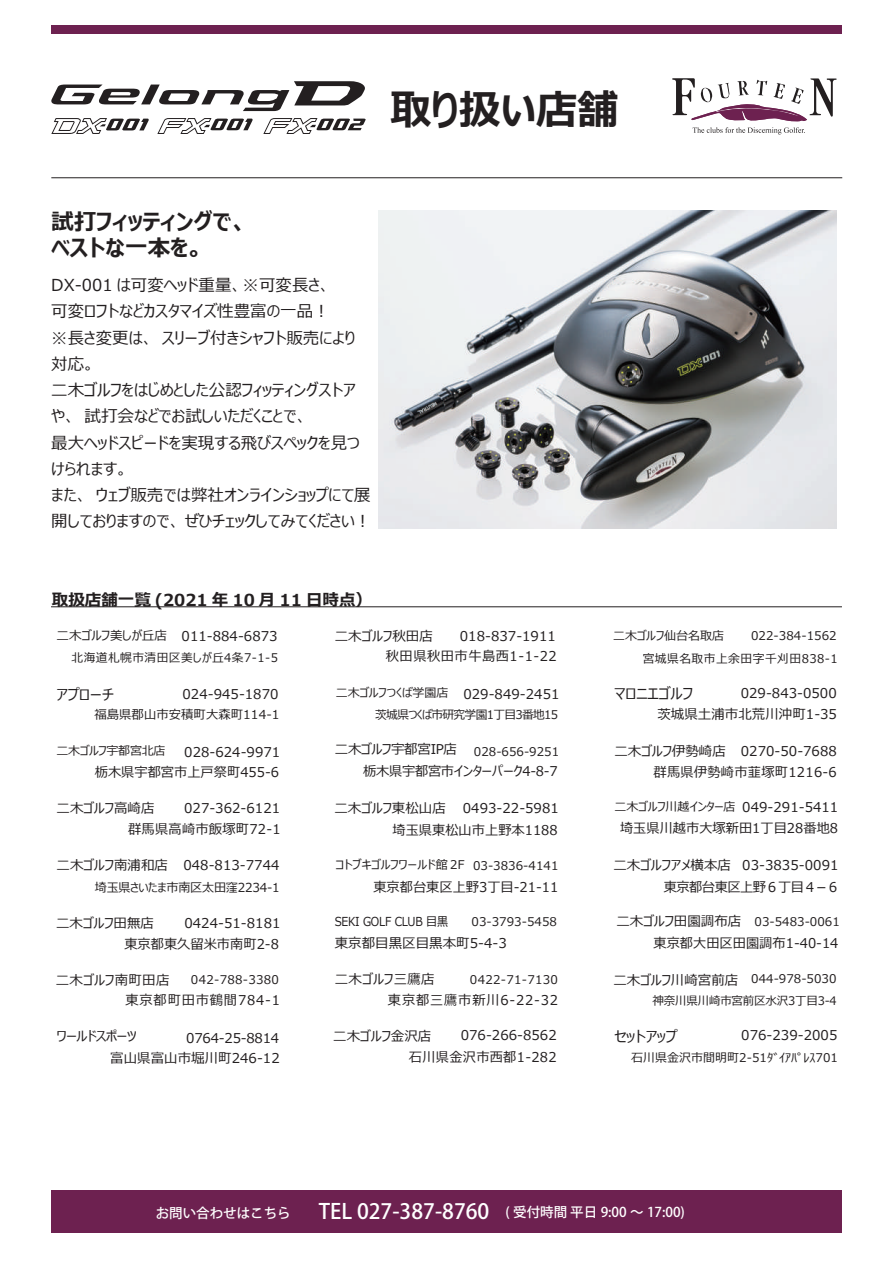
<style>
.page{position:relative;width:893px;height:1263px;background:#fff}
.page>*{position:absolute;margin:0;border:0;box-sizing:border-box;transform-origin:0 0}
.t1{font:700 41.25px "Meiryo UI";color:#231f20}
.t2{font:700 22.5px/26.2px "Meiryo UI";color:#231f20}
.t3{font:16.5px/26.2px "Meiryo UI";color:#231f20}
.t4{font:700 16.5px "Meiryo UI";color:#231f20}
.t5{font:15px "Meiryo UI";color:#231f20}
.t6{font:13.5px/21.3px "Meiryo UI";color:#231f20}
.t7{font:13.5px/21px "Meiryo UI";letter-spacing:.02em;color:#231f20}
.t8{font:13.5px/20.7px "Meiryo UI";letter-spacing:.06em;color:#231f20}
.t9{font:500 13.5px "Koz Go Pro";color:#fff}
.t10{font:13.5px/21.6px "Meiryo UI";letter-spacing:-.04em;color:#231f20}
.t11{font:13.5px/21.5px "Meiryo UI";letter-spacing:-.02em;color:#231f20}
.t12{font:13.5px/20.1px "Meiryo UI";letter-spacing:.04em;color:#231f20}
.t13{font:12.6px "Meiryo UI";color:#231f20}
.t14{font:12.45px "Meiryo UI";letter-spacing:-.02em;color:#231f20}
.t15{font:12.45px "Meiryo UI";color:#231f20}
.t16{font:12.45px "Meiryo UI";letter-spacing:-.02em;color:#231f20;scale:.89 1}
.t17{font:12px "Meiryo UI";letter-spacing:.005em;color:#231f20}
.t18{font:12px/23.1px "Meiryo UI";letter-spacing:.04em;color:#231f20}
.t19{font:12px/22px "Meiryo UI";letter-spacing:-.06em;color:#231f20}
.t20{font:12px "Meiryo UI";letter-spacing:.025em;color:#231f20}
.t21{font:12px "Meiryo UI";letter-spacing:-.02em;color:#231f20}
.t22{font:11.7px "Meiryo UI";letter-spacing:-.02em;color:#231f20}
.s1{font-size:21px}
</style>
<div class="page">
<div style="left:51px;top:25px;width:791px;height:9px;background:#6d2150"></div>
<hr style="left:51px;top:177px;width:791px;height:1px;background:#231f20">
<svg style="left:672px;top:78px;width:165px;height:56px"></svg>
<div style="left:51px;top:1190px;width:791px;height:43px;background:#6d2150"></div>
<hr style="left:51px;top:606px;width:791px;height:1px;background:#231f20">
<svg style="left:51px;top:118px;width:98px;height:16px"></svg>
<svg style="left:157px;top:118px;width:96px;height:16px"></svg>
<svg style="left:263px;top:118px;width:103px;height:16px"></svg>
<svg style="left:51px;top:81px;width:314px;height:30px"></svg>
<img style="left:379px;top:210px;width:458px;height:318px">
<h1 class="t1" style="left:390px;top:81px;width:230px">取り扱い店舗</h1>
<h2 class="t2" style="left:51px;top:209px;width:198px">試打フィッティングで、ベストな一本を。</h2>
<p class="t3" style="left:51px;top:273px;width:321px">DX-001 は可変ヘッド重量、※可変長さ、<br>可変ロフトなどカスタマイズ性豊富の一品︕<br>※長さ変更は、スリーブ付きシャフト販売により対応。<br>二木ゴルフをはじめとした公認フィッティングストアや、試打会などでお試しいただくことで、<br>最大ヘッドスピードを実現する飛びスペックを見つけられます。<br>また、ウェブ販売では弊社オンラインショップにて展開しておりますので、ぜひチェックしてみてください︕</p>
<p class="t4" style="left:52px;top:588px;width:322px">取扱店舗一覧 (2021 年 10 月 11 日時点）</p>
<p class="t6" style="left:182px;top:626px;width:98px">011-884-6873</p>
<p class="t18" style="left:643px;top:624px;width:197px;text-indent:-30px">二木ゴルフ仙台名取店<br>宮城県名取市上余田字千刈田838-1</p>
<p class="t12" style="left:386px;top:627px;width:172px;text-indent:-51px">二木ゴルフ秋田店<br>秋田県秋田市牛島西1-1-22</p>
<p class="t13" style="left:57px;top:627px;width:112px">二木ゴルフ美しが丘店</p>
<p class="t6" style="left:460px;top:626px;width:98px">018-837-1911</p>
<p class="t18" style="left:72px;top:647px;width:208px">北海道札幌市清田区美しが丘4条7-1-5</p>
<p class="t17" style="left:751px;top:627px;width:87px">022-384-1562</p>
<p class="t5" style="left:614px;top:683px;width:80px">マロニエゴルフ</p>
<p class="t6" style="left:657px;top:704px;width:181px">茨城県土浦市北荒川沖町1-35</p>
<p class="t19" style="left:375px;top:682px;width:184px;text-indent:-39px">二木ゴルフつくば学園店<br>茨城県つくば市研究学園1丁目3番地15</p>
<p class="t5" style="left:57px;top:684px;width:59px">アプローチ</p>
<p class="t6" style="left:741px;top:683px;width:98px">029-843-0500</p>
<p class="t15" style="left:94px;top:705px;width:187px">福島県郡山市安積町大森町114-1</p>
<p class="t6" style="left:182px;top:684px;width:98px">024-945-1870</p>
<p class="t6" style="left:463px;top:684px;width:98px">029-849-2451</p>
<p class="t21" style="left:57px;top:742px;width:110px">二木ゴルフ宇都宮北店</p>
<p class="t6" style="left:184px;top:742px;width:98px">028-624-9971</p>
<p class="t6" style="left:95px;top:762px;width:186px">栃木県宇都宮市上戸祭町455-6</p>
<p class="t11" style="left:363px;top:739px;width:196px;text-indent:-28px">二木ゴルフ宇都宮IP店<br>栃木県宇都宮市インターパーク4-8-7</p>
<p class="t17" style="left:474px;top:743px;width:87px">028-656-9251</p>
<p class="t7" style="left:653px;top:741px;width:185px;text-indent:-39px">二木ゴルフ伊勢崎店<br>群馬県伊勢崎市韮塚町1216-6</p>
<p class="t6" style="left:741px;top:741px;width:98px">0270-50-7688</p>
<p class="t7" style="left:128px;top:798px;width:154px;text-indent:-72px">二木ゴルフ高崎店<br>群馬県高崎市飯塚町72-1</p>
<p class="t6" style="left:184px;top:798px;width:98px">027-362-6121</p>
<p class="t6" style="left:393px;top:798px;width:167px;text-indent:-58px">二木ゴルフ東松山店<br>埼玉県東松山市上野本1188</p>
<p class="t6" style="left:463px;top:798px;width:98px">0493-22-5981</p>
<p class="t17" style="left:614px;top:798px;width:122px">二木ゴルフ川越インター店</p>
<p class="t6" style="left:620px;top:818px;width:220px">埼玉県川越市大塚新田1丁目28番地8</p>
<p class="t6" style="left:742px;top:797px;width:98px">049-291-5411</p>
<p class="t17" style="left:336px;top:856px;width:133px">コトブキゴルフワールド館２Ｆ</p>
<p class="t6" style="left:373px;top:877px;width:186px">東京都台東区上野3丁目-21-11</p>
<p class="t6" style="left:57px;top:856px;width:113px">二木ゴルフ南浦和店</p>
<p class="t17" style="left:473px;top:857px;width:87px">03-3836-4141</p>
<p class="t14" style="left:95px;top:878px;width:186px">埼玉県さいたま市南区太田窪2234-1</p>
<p class="t6" style="left:183px;top:855px;width:98px">048-813-7744</p>
<p class="t10" style="left:664px;top:855px;width:177px;text-indent:-50px">二木ゴルフアメ横本店<br>東京都台東区上野６丁目４−６</p>
<p class="t6" style="left:742px;top:855px;width:98px">03-3835-0091</p>
<p class="t6" style="left:124px;top:913px;width:156px;text-indent:-68px">二木ゴルフ田無店<br>東京都東久留米市南町2-8</p>
<p class="t6" style="left:184px;top:913px;width:98px">0424-51-8181</p>
<p class="t16" style="left:335px;top:912px;width:129px">SEKI GOLF CLUB 目黒</p>
<p class="t6" style="left:335px;top:933px;width:173px">東京都目黒区目黒本町5-4-3</p>
<p class="t17" style="left:472px;top:913px;width:87px">03-3793-5458</p>
<p class="t6" style="left:653px;top:911px;width:186px;line-height:22px;text-indent:-37px">二木ゴルフ田園調布店<br>東京都大田区田園調布1-40-14</p>
<p class="t17" style="left:754px;top:913px;width:87px">03-5483-0061</p>
<p class="t20" style="left:191px;top:971px;width:90px">042-788-3380</p>
<p class="t8" style="left:388px;top:970px;width:172px;text-indent:-53px">二木ゴルフ三鷹店<br>東京都三鷹市新川6-22-32</p>
<p class="t8" style="left:125px;top:970px;width:156px;text-indent:-70px">二木ゴルフ南町田店<br>東京都町田市鶴間784-1</p>
<p class="t20" style="left:470px;top:971px;width:90px">0422-71-7130</p>
<p class="t6" style="left:613px;top:970px;width:127px">二木ゴルフ川崎宮前店</p>
<p class="t22" style="left:652px;top:992px;width:186px">神奈川県川崎市宮前区水沢3丁目3-4</p>
<p class="t17" style="left:751px;top:970px;width:87px">044-978-5030</p>
<p class="t5" style="left:614px;top:1026px;width:64px">セットアップ</p>
<p class="t17" style="left:631px;top:1049px;width:208px">石川県金沢市間明町2-51ﾀﾞｲｱﾊﾟﾚｽ701</p>
<p class="t10" style="left:57px;top:1026px;width:82px">ワールドスポーツ</p>
<p class="t6" style="left:741px;top:1025px;width:98px">076-239-2005</p>
<p class="t6" style="left:110px;top:1048px;width:171px">富山県富山市堀川町246-12</p>
<p class="t7" style="left:409px;top:1027px;width:149px;text-indent:-76px">二木ゴルフ金沢店<br>石川県金沢市西都1-282</p>
<p class="t6" style="left:461px;top:1025px;width:98px">076-266-8562</p>
<p class="t6" style="left:186px;top:1028px;width:95px">0764-25-8814</p>
<p class="t9" style="left:156px;top:1204px;width:137px">お問い合わせはこちら</p>
<p class="t9" style="left:319px;top:1204px;width:368px"><span class="s1">TEL 027-387-8760</span> ( 受付時間 平日 9:00 ～ 17:00)</p>
</div>
